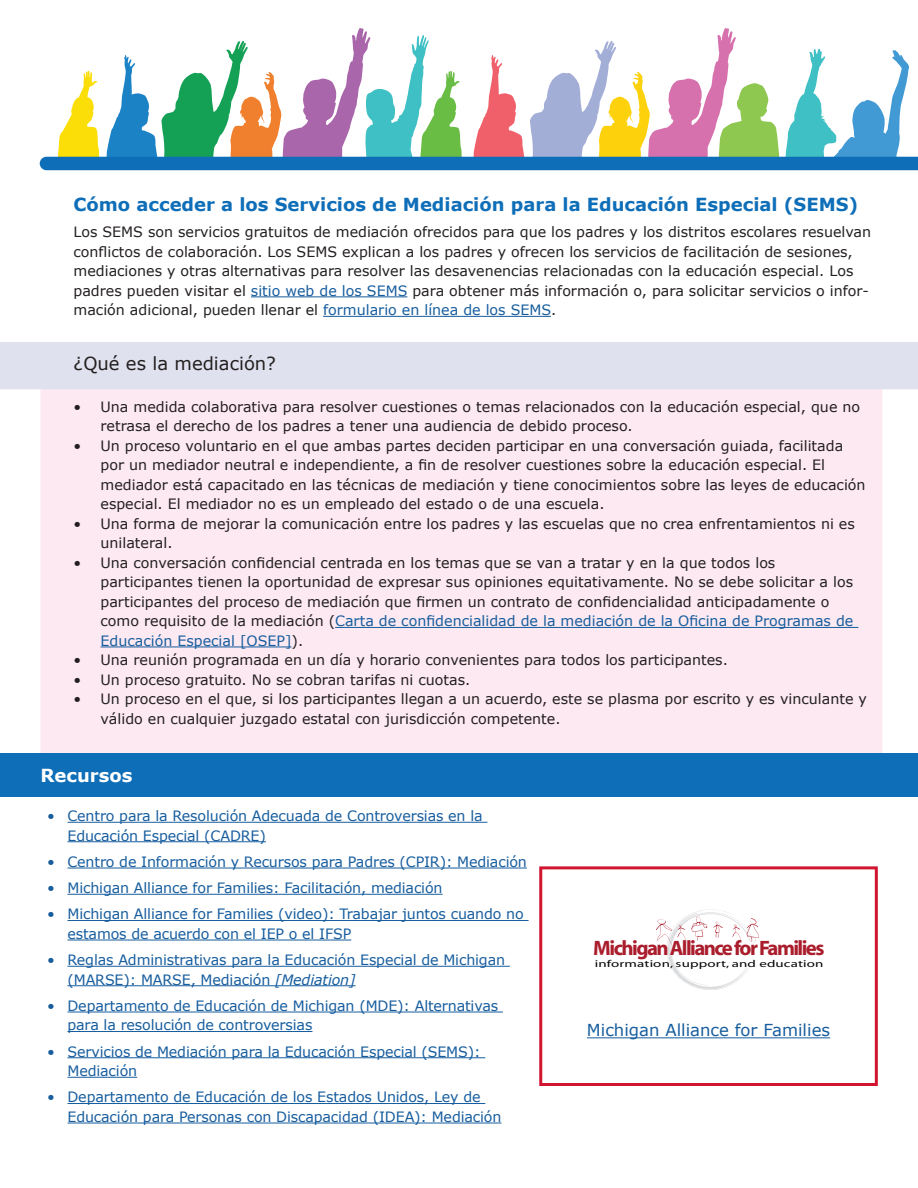
<style>
.page{position:relative;width:918px;height:1188px;background:#fff}
.page>*{position:absolute;margin:0;border:0;box-sizing:border-box;transform-origin:0 0}
.t1{font:700 20.85px "Myriad";letter-spacing:-.075em;color:#aa1d2d}
.H3a{font:700 18px "Verdana";color:#0e6eb8}
.H3b{font:18px "Verdana";color:#231f20}
.Resources{font:700 18px "Verdana";color:#fff}
.t2{font:16.5px "Verdana";color:#175d9e}
.t3{font:14.25px/19.5px "Verdana";color:#231f20}
.t4{font:14.25px/19.5px "Verdana";letter-spacing:-.01em;color:#175d9e}
.t5{font:10.05px "Myriad";letter-spacing:.01em;color:#050504;scale:1.5 1}
.s1{color:#175d9e}
.s2{font-style:italic}
</style>
<div class="page">
<svg style="left:40px;top:28px;width:878px;height:142px"></svg>
<svg style="left:656px;top:910px;width:103px;height:80px"></svg>
<div style="left:539px;top:866px;width:339px;height:220px;border:3px solid #d11530"></div>
<hr style="left:587px;top:1037px;width:243px;height:1px;background:#175d9e">
<hr style="left:68px;top:822px;width:419px;height:1px;background:#175d9e">
<hr style="left:68px;top:841px;width:198px;height:1px;background:#175d9e">
<hr style="left:68px;top:868px;width:459px;height:1px;background:#175d9e">
<hr style="left:68px;top:894px;width:375px;height:1px;background:#175d9e">
<hr style="left:68px;top:920px;width:461px;height:1px;background:#175d9e">
<hr style="left:68px;top:940px;width:283px;height:1px;background:#175d9e">
<hr style="left:68px;top:966px;width:442px;height:1px;background:#175d9e">
<hr style="left:68px;top:985px;width:288px;height:1px;background:#175d9e">
<hr style="left:68px;top:1012px;width:435px;height:1px;background:#175d9e">
<hr style="left:68px;top:1031px;width:244px;height:1px;background:#175d9e">
<hr style="left:68px;top:1057px;width:417px;height:1px;background:#175d9e">
<hr style="left:68px;top:1077px;width:69px;height:1px;background:#175d9e">
<hr style="left:68px;top:1103px;width:417px;height:1px;background:#175d9e">
<hr style="left:68px;top:1123px;width:434px;height:1px;background:#175d9e">
<div style="left:40px;top:375px;width:842px;height:415px;background:#fce9f1;border-radius:18px"></div>
<div style="left:0;top:754px;width:918px;height:43px;background:#0e6eb8"></div>
<hr style="left:335px;top:627px;width:523px;height:1px;background:#175d9e">
<hr style="left:101px;top:647px;width:191px;height:1px;background:#175d9e">
<div style="left:0;top:342px;width:918px;height:47px;background:#e0e1ee"></div>
<hr style="left:251px;top:296px;width:156px;height:1px;background:#175d9e">
<hr style="left:323px;top:316px;width:228px;height:1px;background:#175d9e">
<h3 class="H3a" style="left:74px;top:192px;width:786px">Cómo acceder a los Servicios de Mediación para la Educación Especial (SEMS)</h3>
<p class="t3" style="left:74px;top:222px;width:799px">Los SEMS son servicios gratuitos de mediación ofrecidos para que los padres y los distritos escolares resuelvan conflictos de colaboración. Los SEMS explican a los padres y ofrecen los servicios de facilitación de sesiones, mediaciones y otras alternativas para resolver las desavenencias relacionadas con la educación especial. Los padres pueden visitar el <span class="s1">sitio web de los SEMS</span> para obtener más información o, para solicitar servicios o infor&shy;mación adicional, pueden llenar el <span class="s1">formulario en línea de los SEMS</span>.</p>
<h3 class="H3b" style="left:74px;top:351px;width:204px">¿Qué es la mediación?</h3>
<p class="t3" style="left:101px;top:397px;width:761px;text-indent:-27px">• Una medida colaborativa para resolver cuestiones o temas relacionados con la educación especial, que no retrasa el derecho de los padres a tener una audiencia de debido proceso.</p>
<p class="t3" style="left:101px;top:436px;width:767px;text-indent:-27px">• Un proceso voluntario en el que ambas partes deciden participar en una conversación guiada, facilitada por un mediador neutral e independiente, a fin de resolver cuestiones sobre la educación especial. El mediador está capacitado en las técnicas de mediación y tiene conocimientos sobre las leyes de educación especial. El mediador no es un empleado del estado o de una escuela.</p>
<p class="t3" style="left:101px;top:514px;width:756px;text-indent:-27px">• Una forma de mejorar la comunicación entre los padres y las escuelas que no crea enfrentamientos ni es unilateral.</p>
<p class="t3" style="left:101px;top:553px;width:754px;text-indent:-27px">• Una conversación confidencial centrada en los temas que se van a tratar y en la que todos los participantes tienen la oportunidad de expresar sus opiniones equitativamente. No se debe solicitar a los participantes del proceso de mediación que firmen un contrato de confidencialidad anticipadamente o como requisito de la mediación (<span class="s1">Carta de confidencialidad de la mediación de la Oficina de Programas de Educación Especial [OSEP]</span>).</p>
<p class="t3" style="left:74px;top:650px;width:656px">• Una reunión programada en un día y horario convenientes para todos los participantes.</p>
<p class="t3" style="left:74px;top:670px;width:398px">• Un proceso gratuito. No se cobran tarifas ni cuotas.</p>
<p class="t3" style="left:101px;top:689px;width:768px;text-indent:-27px">• Un proceso en el que, si los participantes llegan a un acuerdo, este se plasma por escrito y es vinculante y válido en cualquier juzgado estatal con jurisdicción competente.</p>
<h3 class="Resources" style="left:40px;top:763px;width:94px">Recursos</h3>
<p class="t4" style="left:68px;top:806px;width:417px;text-indent:-20px">• Centro para la Resolución Adecuada de Controversias en la<br>Educación Especial (CADRE)</p>
<p class="t4" style="left:47px;top:852px;width:481px">• Centro de Información y Recursos para Padres (CPIR): Mediación</p>
<p class="t4" style="left:47px;top:878px;width:397px">• Michigan Alliance for Families: Facilitación, mediación</p>
<p class="t4" style="left:68px;top:904px;width:458px;text-indent:-20px">• Michigan Alliance for Families (video): Trabajar juntos cuando no estamos de acuerdo con el IEP o el IFSP</p>
<p class="t4" style="left:68px;top:950px;width:439px;text-indent:-20px">• Reglas Administrativas para la Educación Especial de Michigan (MARSE): MARSE, Mediación <span class="s2">[Mediation]</span></p>
<p class="t4" style="left:68px;top:996px;width:432px;text-indent:-20px">• Departamento de Educación de Michigan (MDE): Alternativas para la resolución de controversias</p>
<p class="t4" style="left:68px;top:1041px;width:415px;text-indent:-20px">• Servicios de Mediación para la Educación Especial (SEMS):<br>Mediación</p>
<p class="t4" style="left:68px;top:1087px;width:435px;text-indent:-20px">• Departamento de Educación de los Estados Unidos, Ley de<br>Educación para Personas con Discapacidad (IDEA): Mediación</p>
<h1 class="t1" style="left:593px;top:937px;width:233px">Michigan Alliance for Families</h1>
<p class="t5" style="left:595px;top:958px;width:154px">information, support, and education</p>
<p class="t2" style="left:587px;top:1019px;width:245px">Michigan Alliance for Families</p>
</div>
